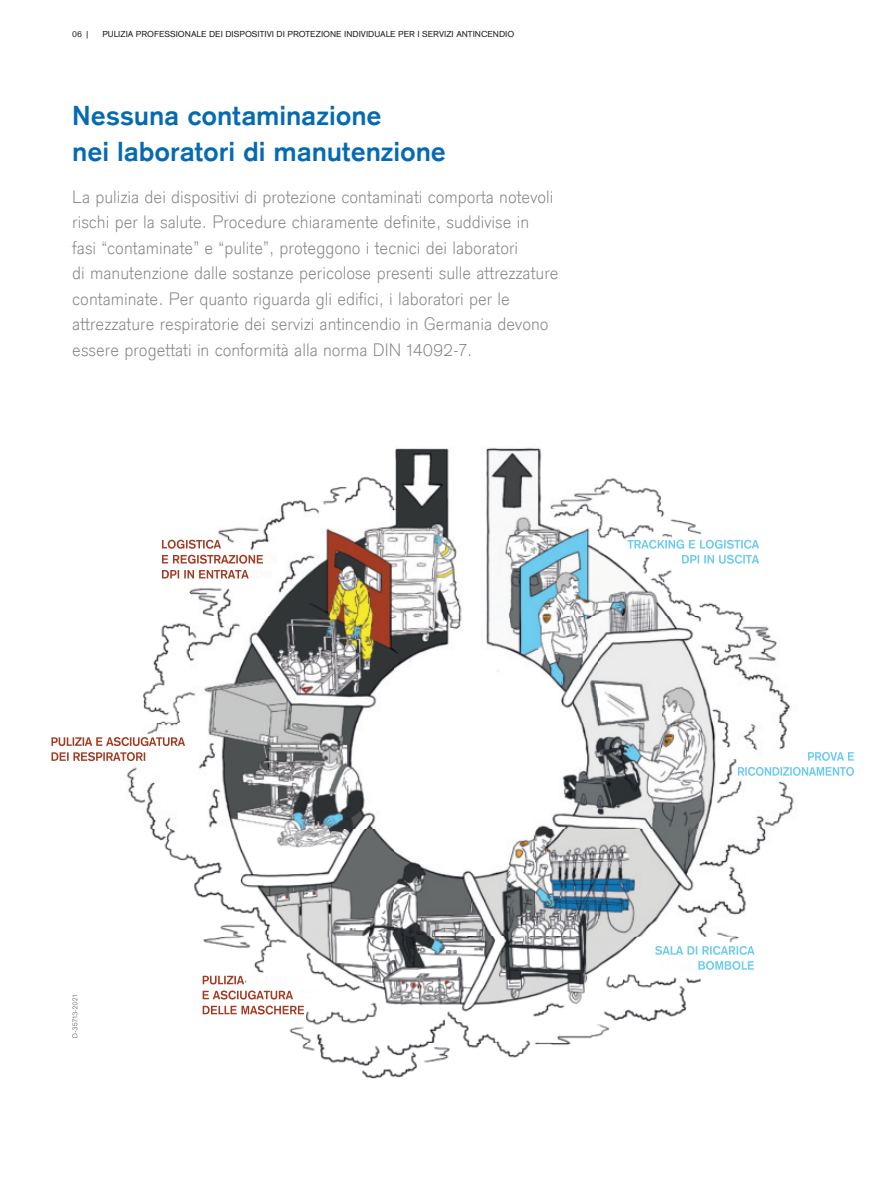
<style>
.page{position:relative;width:893px;height:1191px;background:#fff}
.page>*{position:absolute;margin:0;border:0;box-sizing:border-box;transform-origin:0 0}
.t1{font:700 28.5px/35.7px "Draeger Sans Global";letter-spacing:-.005em;color:#066ab1}
.t2{font:300 18.75px/25.5px "Draeger Sans Global";color:#808285}
.t3{font:9px "Draeger Sans Global";color:#231f20}
</style>
<div class="page">
<img style="left:61px;top:447px;width:790px;height:632px">
<img style="left:72px;top:995px;width:5px;height:42px">
<img style="left:162px;top:540px;width:59px;height:9px">
<img style="left:162px;top:555px;width:102px;height:9px">
<img style="left:162px;top:570px;width:87px;height:8px">
<img style="left:51px;top:737px;width:134px;height:9px">
<img style="left:51px;top:752px;width:94px;height:9px">
<img style="left:203px;top:975px;width:41px;height:9px">
<img style="left:203px;top:990px;width:90px;height:9px">
<img style="left:203px;top:1005px;width:101px;height:9px">
<img style="left:627px;top:540px;width:132px;height:9px">
<img style="left:682px;top:555px;width:77px;height:9px">
<img style="left:808px;top:752px;width:45px;height:9px">
<img style="left:738px;top:767px;width:115px;height:9px">
<img style="left:655px;top:946px;width:100px;height:9px">
<img style="left:698px;top:961px;width:56px;height:9px">
<p class="t3" style="left:72px;top:29px;width:19px">06 |</p>
<p class="t3" style="left:102px;top:29px;width:413px">PULIZIA PROFESSIONALE DEI DISPOSITIVI DI PROTEZIONE INDIVIDUALE PER I SERVIZI ANTINCENDIO</p>
<h1 class="t1" style="left:72px;top:98px;width:375px">Nessuna contaminazione<br>nei laboratori di manutenzione</h1>
<p class="t2" style="left:72px;top:184px;width:488px">La pulizia dei dispositivi di protezione contaminati comporta notevoli rischi per la salute. Procedure chiaramente definite, suddivise in<br>fasi “contaminate” e “pulite”, proteggono i tecnici dei laboratori<br>di manutenzione dalle sostanze pericolose presenti sulle attrezzature contaminate. Per quanto riguarda gli edifici, i laboratori per le attrezzature respiratorie dei servizi antincendio in Germania devono essere progettati in conformità alla norma DIN 14092-7.</p>
</div>
